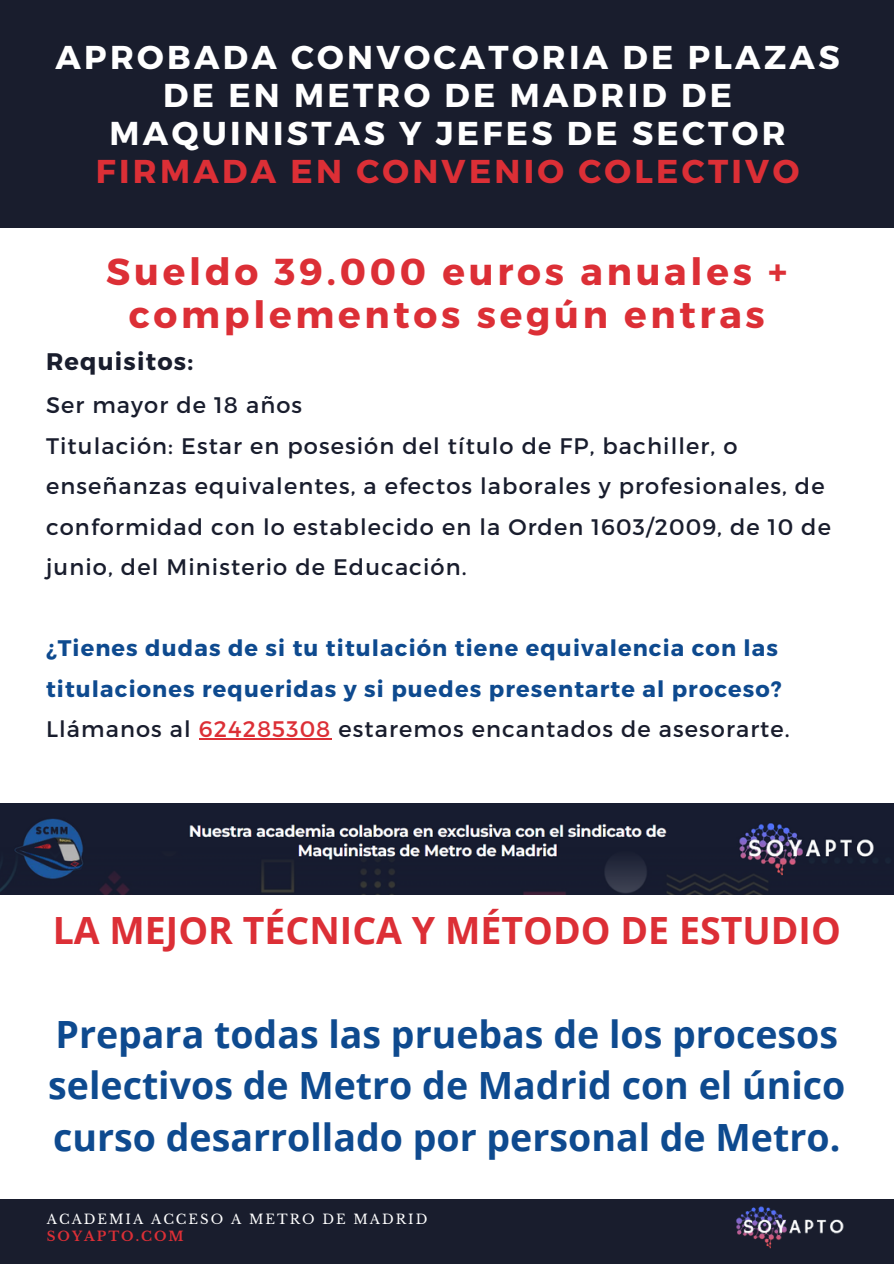
<style>
.page{position:relative;width:894px;height:1264px;background:#fff}
.page>*{position:absolute;margin:0;border:0;box-sizing:border-box;transform-origin:0 0}
.t1{font:700 37.5px/51.8px "Open Sans";color:#0e4a8f}
.t2{font:700 37.5px/42.8px "Montserrat";letter-spacing:.1em;color:#dc2f36;text-align:center}
.t3{font:700 37.5px "Open Sans";color:#dc2f36}
.t4{font:700 33px/38.2px "Montserrat";letter-spacing:.1em;color:#fff;text-align:center}
.t5{font:700 24px "Montserrat";letter-spacing:.05em;color:#191d2d}
.t6{font:22.5px/40.5px "Montserrat";letter-spacing:.05em;color:#191d2d}
.t7{font:700 22.5px/40.5px "Montserrat";letter-spacing:.05em;color:#0e4a8f}
.t8{font:13.2px "Libre Baskerville";letter-spacing:.15em;color:#fff}
.t9{font:700 13.2px "Libre Baskerville";letter-spacing:.15em;color:#dc2f36}
.s1{color:#dc2f36}
</style>
<div class="page">
<div style="left:0;top:1199px;width:893px;height:64px;background:#191d2d"></div>
<div style="left:0;top:0;width:893px;height:227px;background:#191d2d"></div>
<img style="left:736px;top:1206px;width:108px;height:43px">
<hr style="left:199px;top:738px;width:132px;height:1px;background:#dc2f36">
<img style="left:0;top:803px;width:893px;height:91px">
<p class="t4" style="left:55px;top:36px;width:785px">APROBADA CONVOCATORIA DE PLAZAS<br>DE EN METRO DE MADRID DE<br>MAQUINISTAS Y JEFES DE SECTOR<br><span class="s1">FIRMADA EN CONVENIO COLECTIVO</span></p>
<h4 class="t2" style="left:106px;top:249px;width:682px">Sueldo 39.000 euros anuales + complementos según entras</h4>
<p class="t5" style="left:46px;top:346px;width:149px">Requisitos:</p>
<p class="t6" style="left:46px;top:384px;width:257px">Ser mayor de 18 años</p>
<h3 class="t6" style="left:46px;top:424px;width:786px">Titulación: Estar en posesión del título de FP, bachiller, o enseñanzas equivalentes, a efectos laborales y profesionales, de conformidad con lo establecido en la Orden 1603/2009, de 10 de junio, del Ministerio de Educación.</h3>
<h2 class="t7" style="left:46px;top:627px;width:737px">¿Tienes dudas de si tu titulación tiene equivalencia con las titulaciones requeridas y si puedes presentarte al proceso?</h2>
<p class="t6" style="left:46px;top:708px;width:745px">Llámanos al <span class="s1">624285308</span> estaremos encantados de asesorarte.</p>
<h1 class="t3" style="left:53px;top:903px;width:789px">LA MEJOR TÉCNICA Y MÉTODO DE ESTUDIO</h1>
<h2 class="t1" style="left:48px;top:1007px;width:798px">Prepara todas las pruebas de los procesos selectivos de Metro de Madrid con el único curso desarrollado por personal de Metro.</h2>
<p class="t8" style="left:47px;top:1210px;width:382px">ACADEMIA ACCESO A METRO DE MADRID</p>
<h4 class="t9" style="left:47px;top:1228px;width:138px">SOYAPTO.COM</h4>
</div>
